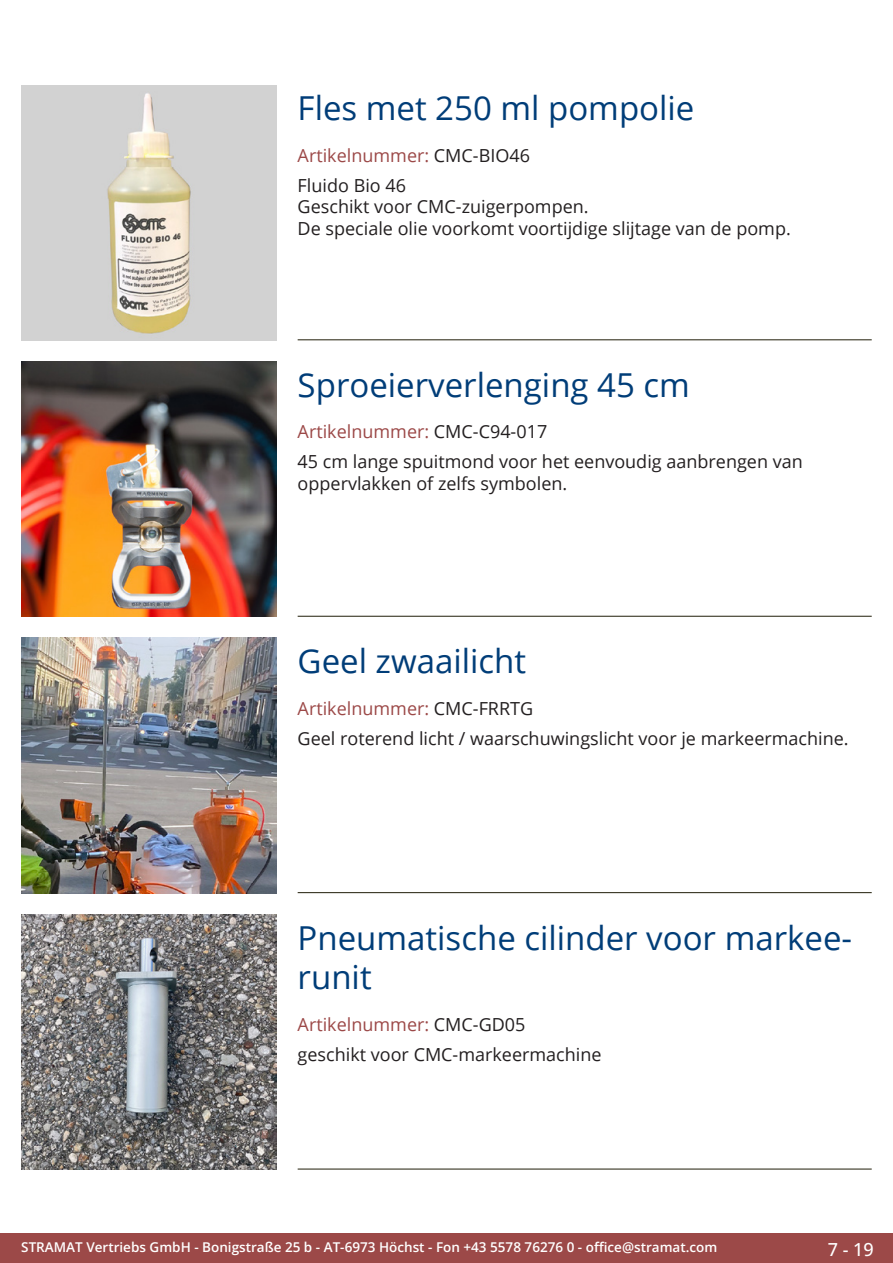
<style>
.page{position:relative;width:893px;height:1263px;background:#fff}
.page>*{position:absolute;margin:0;border:0;box-sizing:border-box;transform-origin:0 0}
.Produkttitel{font:33px/39.6px "Open Sans";color:#003d78}
.Beschreibung_Text{font:18px/21.6px "Open Sans";color:#231f20}
.TechDaten_Überschrif{font:18px "Open Sans";color:#9c4948}
.t1{font:500 18px "Open Sans";color:#fff}
.t2{font:600 13.5px "Open Sans";color:#fff}
.s1{color:#231f20}
</style>
<div class="page">
<div style="left:0;top:1233px;width:893px;height:30px;background:#9c4948"></div>
<hr style="left:298px;top:340px;width:574px;height:1px;background:#201d08">
<hr style="left:298px;top:616px;width:574px;height:1px;background:#201d08">
<hr style="left:298px;top:892px;width:574px;height:1px;background:#201d08">
<hr style="left:298px;top:1169px;width:574px;height:1px;background:#201d08">
<img style="left:21px;top:85px;width:255px;height:255px">
<img style="left:21px;top:361px;width:255px;height:256px">
<img style="left:21px;top:638px;width:255px;height:255px">
<img style="left:21px;top:914px;width:255px;height:255px">
<p class="Produkttitel" style="left:298px;top:88px;width:398px">Fles met 250 ml pompolie</p>
<p class="TechDaten_Überschrif" style="left:298px;top:143px;width:234px">Artikelnummer: <span class="s1">CMC-BIO46</span></p>
<p class="Beschreibung_Text" style="left:298px;top:174px;width:495px">Fluido Bio 46<br>Geschikt voor CMC-zuigerpompen.<br>De speciale olie voorkomt voortijdige slijtage van de pomp.</p>
<p class="Produkttitel" style="left:298px;top:364px;width:394px">Sproeierverlenging 45 cm</p>
<p class="TechDaten_Überschrif" style="left:298px;top:420px;width:251px">Artikelnummer: <span class="s1">CMC-C94-017</span></p>
<p class="Beschreibung_Text" style="left:298px;top:450px;width:507px">45 cm lange spuitmond voor het eenvoudig aanbrengen van oppervlakken of zelfs symbolen.</p>
<p class="Produkttitel" style="left:298px;top:640px;width:230px">Geel zwaailicht</p>
<p class="TechDaten_Überschrif" style="left:298px;top:696px;width:237px">Artikelnummer: <span class="s1">CMC-FRRTG</span></p>
<p class="Beschreibung_Text" style="left:298px;top:727px;width:552px">Geel roterend licht / waarschuwingslicht voor je markeermachine.</p>
<p class="Produkttitel" style="left:298px;top:917px;width:553px">Pneumatische cilinder voor markee&shy;runit</p>
<p class="TechDaten_Überschrif" style="left:298px;top:1012px;width:229px">Artikelnummer: <span class="s1">CMC-GD05</span></p>
<p class="Beschreibung_Text" style="left:298px;top:1043px;width:305px">geschikt voor CMC-markeermachine</p>
<p class="t2" style="left:21px;top:1238px;width:698px">STRAMAT Vertriebs GmbH - Bonigstraße 25 b - AT-6973 Höchst - Fon +43 5578 76276 0 - office@stramat.com</p>
<p class="t1" style="left:828px;top:1237px;width:48px">7 - 19</p>
</div>
